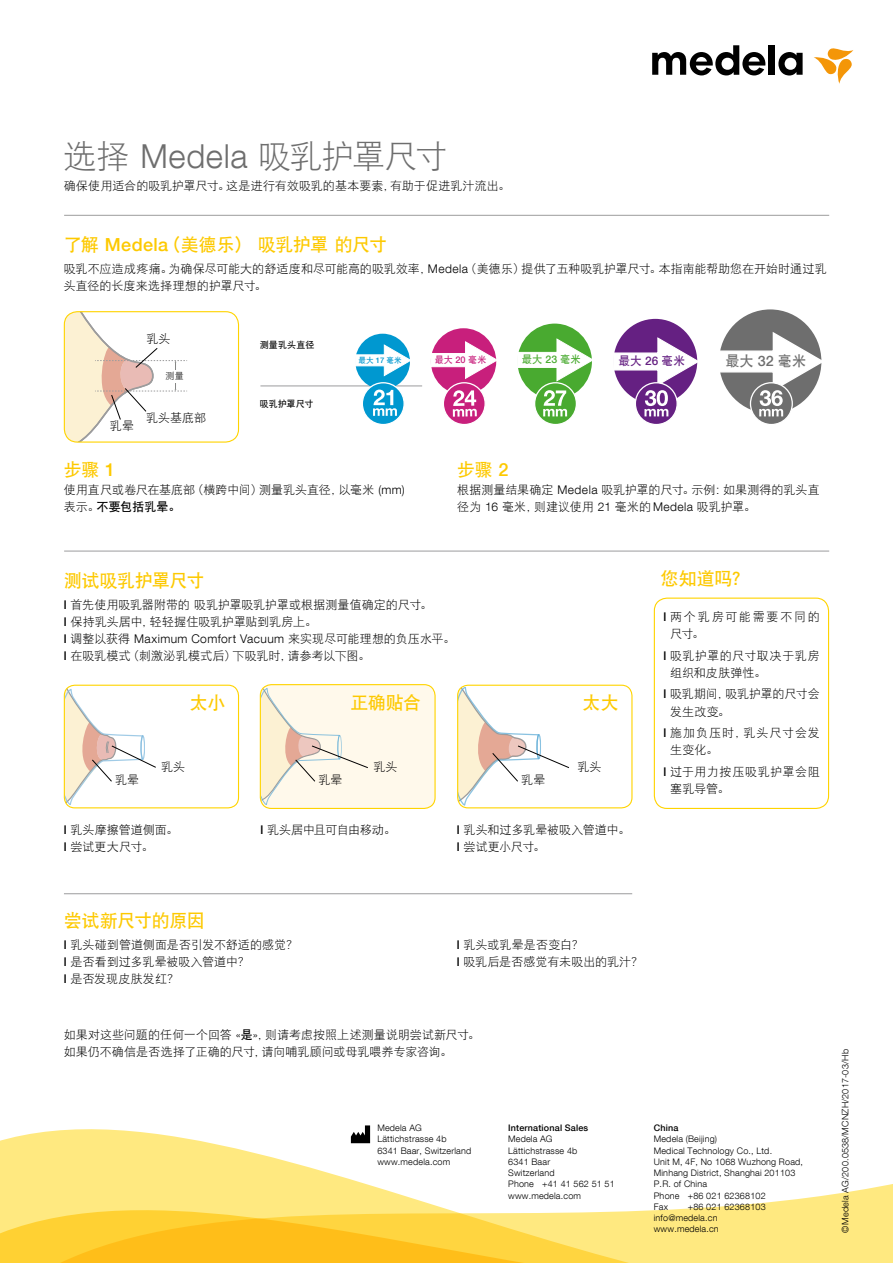
<style>
.page{position:relative;width:893px;height:1263px;background:#fff}
.page>*{position:absolute;margin:0;border:0;box-sizing:border-box;transform-origin:0 0}
.t1{font:33px "DFP Hei W3";letter-spacing:-.04em;color:#6e6e6e}
.t2{font:18px "DFP Hei W7";letter-spacing:-.025em;color:#fdc900}
.t3{font:14.25px "DFP Hei W7";color:#6e6e6e}
.t4{font:12px/17.2px "DFP Hei W3";letter-spacing:.005em;color:#000}
.t5{font:300 12px "Helvetica Neue LT Com";letter-spacing:.035em;color:#000}
.t6{font:12px/17.2px "DFP Hei W3";letter-spacing:.03em;color:#000}
.t7{font:12px/17.2px "DFP Hei W3";letter-spacing:.04em;color:#000}
.t8{font:12px/17.2px "DFP Hei W3";letter-spacing:.08em;color:#000}
.t9{font:12px/17.2px "DFP Hei W3";letter-spacing:.15em;color:#000}
.t10{font:12px "DFP Hei W3";letter-spacing:-.02em;color:#000}
.t11{font:12px "DFP Hei W7";color:#000}
.t12{font:11.85px "DFP Hei W7";color:#652082}
.t13{font:10.5px "DFP Hei W7";color:#49aa30}
.t14{font:9.15px "DFP Hei W7";color:#c81f7c}
.t15{font:300 9px/11.2px "Helvetica Neue LT Com";letter-spacing:.02em;color:#000}
.t16{font:500 9px "Helvetica Neue LT Com";letter-spacing:.02em;color:#000}
.t17{font:9px "DFP Hei W7";letter-spacing:.005em;color:#000}
.t18{font:9px "DFP Hei W3";color:#000}
.t19{font:7.65px "DFP Hei W7";color:#0098d0}
.s1{font-family:"Helvetica Neue LT Com";font-weight:300}
.s2{font-family:"Helvetica Neue LT Com";font-weight:500}
.s3{font-family:"DFP Hei W3"}
.s4{font-weight:500}
.s5{font-family:"DFP Hei W3";font-weight:400}
.s6{font-family:"DFP Hei W7"}
</style>
<div class="page">
<div style="left:769px;top:45px;width:6px;height:30px;background:#000"></div>
<svg style="left:778px;top:52px;width:25px;height:24px"></svg>
<svg style="left:652px;top:45px;width:113px;height:30px"></svg>
<svg style="left:814px;top:48px;width:39px;height:36px"></svg>
<svg style="left:0;top:1125px;width:371px;height:33px"></svg>
<svg style="left:0;top:1158px;width:893px;height:105px"></svg>
<div style="left:64px;top:311px;width:175px;height:132px;border:1px solid #ffd400;border-radius:13px"></div>
<div style="left:654px;top:598px;width:175px;height:211px;border:1px solid #ffd400;border-radius:13px"></div>
<hr style="left:64px;top:215px;width:765px;height:1px;background:#9c9c9d">
<hr style="left:64px;top:551px;width:765px;height:1px;background:#9c9c9d">
<hr style="left:260px;top:386px;width:162px;height:1px;background:#9c9c9d">
<hr style="left:64px;top:893px;width:568px;height:1px;background:#9c9c9d">
<svg style="left:64px;top:312px;width:123px;height:130px"></svg>
<div style="left:719px;top:309px;width:102px;height:105px;background:#6e6e6e;border-radius:50%"></div>
<svg style="left:750px;top:383px;width:42px;height:41px"></svg>
<div style="left:750px;top:382px;width:43px;height:43px;border:1px solid #fff;border-radius:50%"></div>
<svg style="left:719px;top:331px;width:103px;height:85px"></svg>
<div style="left:517px;top:324px;width:75px;height:75px;background:#49aa30;border-radius:50%"></div>
<svg style="left:517px;top:337px;width:75px;height:45px"></svg>
<div style="left:535px;top:383px;width:41px;height:41px;background:#49aa30;border-radius:50%"></div>
<div style="left:534px;top:382px;width:43px;height:43px;border:1px solid #fff;border-radius:50%"></div>
<svg style="left:543px;top:390px;width:24px;height:26px"></svg>
<div style="left:613px;top:319px;width:84px;height:85px;background:#652082;border-radius:50%"></div>
<svg style="left:635px;top:383px;width:42px;height:41px"></svg>
<div style="left:635px;top:382px;width:43px;height:43px;border:1px solid #fff;border-radius:50%"></div>
<svg style="left:613px;top:336px;width:85px;height:80px"></svg>
<div style="left:431px;top:328px;width:65px;height:67px;background:#c81f7c;border-radius:50%"></div>
<svg style="left:430px;top:340px;width:67px;height:40px"></svg>
<svg style="left:443px;top:383px;width:42px;height:42px"></svg>
<div style="left:443px;top:382px;width:43px;height:43px;border:1px solid #fff;border-radius:50%"></div>
<svg style="left:453px;top:390px;width:24px;height:27px"></svg>
<div style="left:355px;top:334px;width:55px;height:55px;background:#0098d0;border-radius:50%"></div>
<svg style="left:355px;top:344px;width:55px;height:33px"></svg>
<div style="left:362px;top:383px;width:42px;height:41px;background:#0098d0;border-radius:50%"></div>
<svg style="left:373px;top:390px;width:24px;height:26px"></svg>
<div style="left:362px;top:382px;width:43px;height:43px;border:1px solid #fff;border-radius:50%"></div>
<div style="left:64px;top:685px;width:175px;height:123px;border:1px solid #ffd400;border-radius:11px"></div>
<svg style="left:64px;top:685px;width:93px;height:122px"></svg>
<div style="left:260px;top:685px;width:175px;height:123px;background:#fff9eb;border-radius:11px"></div>
<div style="left:260px;top:684px;width:176px;height:125px;border:1px solid #ffd400;border-radius:11px"></div>
<svg style="left:261px;top:685px;width:108px;height:120px"></svg>
<div style="left:457px;top:685px;width:175px;height:123px;border:1px solid #ffd400;border-radius:11px"></div>
<svg style="left:458px;top:685px;width:112px;height:123px"></svg>
<svg style="left:351px;top:1125px;width:19px;height:18px"></svg>
<h1 class="t1" style="left:64px;top:138px;width:386px">选择 <span class="s1">Medela</span> 吸乳护罩尺寸</h1>
<p class="t4" style="left:64px;top:177px;width:448px">确保使用适合的吸乳护罩尺寸。这是进行有效吸乳的基本要素，有助于促进乳汁流出。</p>
<h2 class="t2" style="left:64px;top:235px;width:325px">了解 <span class="s2">Medela</span>（美德乐） 吸乳护罩 的尺寸</h2>
<p class="t4" style="left:64px;top:259px;width:764px">吸乳不应造成疼痛。为确保尽可能大的舒适度和尽可能高的吸乳效率，<span class="s1">Medela</span>（美德乐）提供了五种吸乳护罩尺寸。本指南能帮助您在开始时通过乳头直径的长度来选择理想的护罩尺寸。</p>
<p class="t4" style="left:110px;top:417px;width:26px">乳晕</p>
<p class="t4" style="left:146px;top:329px;width:26px">乳头</p>
<p class="t18" style="left:166px;top:370px;width:20px">测量</p>
<p class="t4" style="left:146px;top:409px;width:62px">乳头基底部</p>
<p class="t17" style="left:260px;top:340px;width:56px">测量乳头直径</p>
<p class="t17" style="left:260px;top:398px;width:55px">吸乳护罩尺寸</p>
<p class="t19" style="left:358px;top:356px;width:45px">最大 <span class="s2">17</span> 毫米</p>
<p class="t14" style="left:435px;top:355px;width:53px">最大 <span class="s2">20</span> 毫米</p>
<p class="t13" style="left:522px;top:354px;width:61px">最大 <span class="s2">23</span> 毫米</p>
<p class="t12" style="left:618px;top:354px;width:68px">最大 <span class="s2">26</span> 毫米</p>
<p class="t3" style="left:725px;top:353px;width:83px">最大 <span class="s2">32</span> 毫米</p>
<h2 class="t2" style="left:64px;top:460px;width:53px">步骤 <span class="s2">1</span></h2>
<p class="t4" style="left:64px;top:480px;width:343px">使用直尺或卷尺在基底部（横跨中间）测量乳头直径，以毫米 <span class="s1">(mm)</span></p>
<p class="t11" style="left:64px;top:500px;width:118px"><span class="s3">表示。</span>不要包括乳晕。</p>
<h2 class="t2" style="left:457px;top:460px;width:53px">步骤 <span class="s2">2</span></h2>
<p class="t4" style="left:457px;top:480px;width:364px">根据测量结果确定 <span class="s1">Medela</span> 吸乳护罩的尺寸。示例：如果测得的乳头直径为 <span class="s1">16</span> 毫米，则建议使用 <span class="s1">21</span> 毫米的 <span class="s1">Medela</span> 吸乳护罩。</p>
<h2 class="t2" style="left:64px;top:571px;width:142px">测试吸乳护罩尺寸</h2>
<p class="t4" style="left:64px;top:595px;width:370px"><span class="s2">l</span> 首先使用吸乳器附带的吸乳护罩吸乳护罩或根据测量值确定的尺寸。<span class="s2">l</span> 保持乳头居中，轻轻握住吸乳护罩贴到乳房上。</p>
<p class="t5" style="left:64px;top:631px;width:393px"><span class="s4">l</span> <span class="s5">调整以获得</span> Maximum Comfort Vacuum <span class="s5">来实现尽可能理想的负压水平。</span></p>
<p class="t4" style="left:64px;top:647px;width:308px"><span class="s2">l</span> 在吸乳模式（刺激泌乳模式后）下吸乳时，请参考以下图。</p>
<p class="t4" style="left:115px;top:770px;width:26px">乳晕</p>
<h2 class="t2" style="left:190px;top:692px;width:37px">太小</h2>
<h2 class="t2" style="left:350px;top:692px;width:72px">正确贴合</h2>
<h2 class="t2" style="left:582px;top:692px;width:38px">太大</h2>
<p class="t4" style="left:161px;top:758px;width:26px">乳头</p>
<p class="t4" style="left:318px;top:770px;width:26px">乳晕</p>
<p class="t4" style="left:373px;top:758px;width:26px">乳头</p>
<p class="t4" style="left:521px;top:770px;width:26px">乳晕</p>
<p class="t4" style="left:577px;top:758px;width:26px">乳头</p>
<p class="t4" style="left:64px;top:820px;width:116px"><span class="s2">l</span> 乳头摩擦管道侧面。<span class="s2">l</span> 尝试更大尺寸。</p>
<p class="t10" style="left:260px;top:823px;width:137px"><span class="s2">l</span> 乳头居中且可自由移动。</p>
<p class="t4" style="left:457px;top:820px;width:175px"><span class="s2">l</span> 乳头和过多乳晕被吸入管道中。<span class="s2">l</span> 尝试更小尺寸。</p>
<h2 class="t2" style="left:661px;top:569px;width:91px">您知道吗？</h2>
<p class="t9" style="left:670px;top:608px;width:151px;text-indent:-7px"><span class="s2">l</span> 两个乳房可能需要不同的尺寸。</p>
<p class="t6" style="left:670px;top:646px;width:151px;text-indent:-7px"><span class="s2">l</span> 吸乳护罩的尺寸取决于乳房组织和皮肤弹性。</p>
<p class="t4" style="left:670px;top:685px;width:151px;text-indent:-7px"><span class="s2">l</span> 吸乳期间，吸乳护罩的尺寸会发生改变。</p>
<p class="t8" style="left:670px;top:724px;width:151px;text-indent:-7px"><span class="s2">l</span> 施加负压时，乳头尺寸会发生变化。</p>
<p class="t7" style="left:670px;top:763px;width:151px;text-indent:-7px"><span class="s2">l</span> 过于用力按压吸乳护罩会阻塞乳导管。</p>
<h2 class="t2" style="left:64px;top:911px;width:143px">尝试新尺寸的原因</h2>
<p class="t4" style="left:64px;top:935px;width:236px"><span class="s2">l</span> 乳头碰到管道侧面是否引发不舒适的感觉？<span class="s2">l</span> 是否看到过多乳晕被吸入管道中？<br><span class="s2">l</span> 是否发现皮肤发红？</p>
<p class="t4" style="left:457px;top:935px;width:188px"><span class="s2">l</span> 乳头或乳晕是否变白？<br><span class="s2">l</span> 吸乳后是否感觉有未吸出的乳汁？</p>
<p class="t4" style="left:64px;top:1026px;width:418px">如果对这些问题的任何一个回答 <span class="s1">«</span><span class="s6">是</span><span class="s1">»</span>，则请考虑按照上述测量说明尝试新尺寸。如果仍不确信是否选择了正确的尺寸，请向哺乳顾问或母乳喂养专家咨询。</p>
<p class="t15" style="left:377px;top:1122px;width:95px">Medela AG<br>Lättichstrasse 4b<br>6341 Baar, Switzerland www.medela.com</p>
<p class="t16" style="left:508px;top:1122px;width:82px">International Sales</p>
<p class="t15" style="left:508px;top:1133px;width:108px">Medela AG<br>Lättichstrasse 4b<br>6341 Baar<br>Switzerland<br>Phone +41 41 562 51 51 www.medela.com</p>
<p class="t16" style="left:654px;top:1122px;width:26px">China</p>
<p class="t15" style="left:654px;top:1133px;width:151px">Medela (Beijing)<br>Medical Technology Co., Ltd.<br>Unit M, 4F, No 1068 Wuzhong Road,<br>Minhang District, Shanghai 201103<br>P.R. of China<br>Phone +86 021 62368102<br>Fax</p>
<p class="t15" style="left:654px;top:1201px;width:113px;text-indent:34px">+86 021 62368103 info@medela.cn www.medela.cn</p>
<p class="t15" style="left:839px;top:1233px;width:185px;rotate:-90deg">© Medela AG/200.0538/MCNZH/2017-03/Hb</p>
</div>
